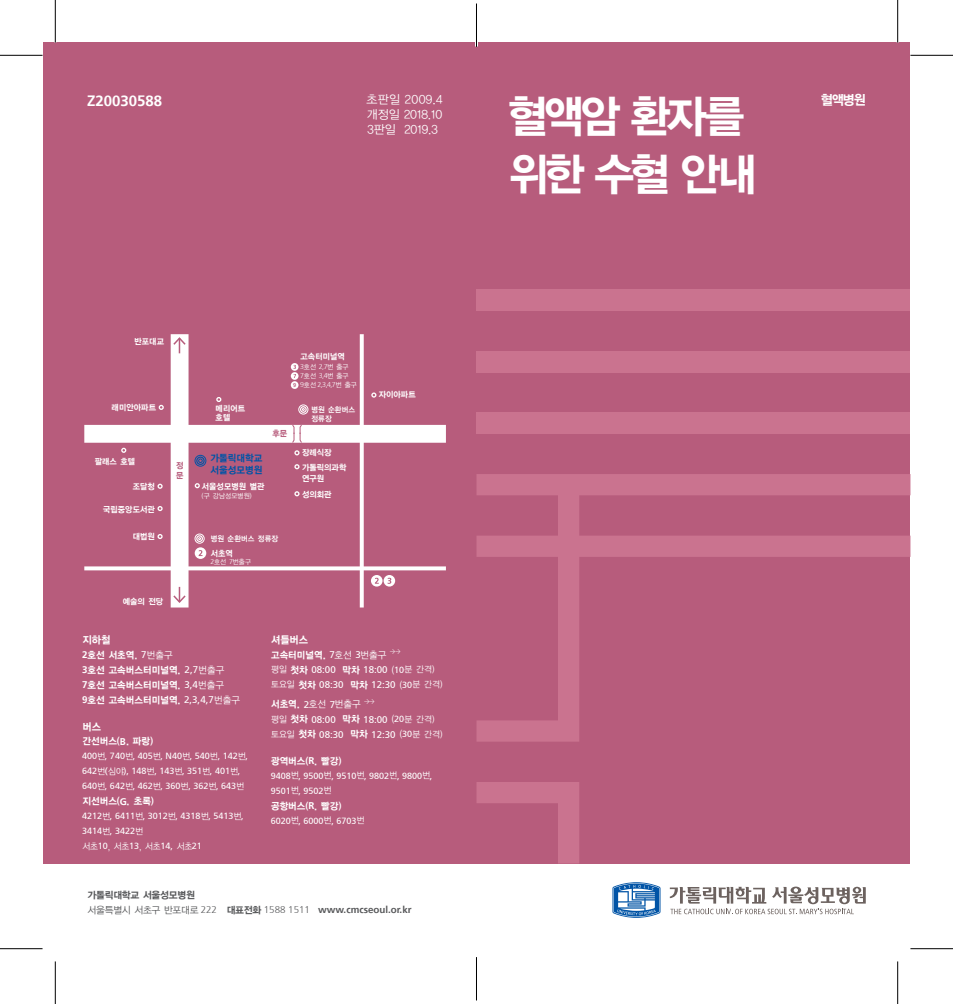
<style>
.page{position:relative;width:953px;height:1004px;background:#fff}
.page>*{position:absolute;margin:0;border:0;box-sizing:border-box;transform-origin:0 0}
.t1{font:45px/58.5px "YDI Web YGO150";letter-spacing:-.08em;color:#fff;scale:.96 1}
.t2{font:700 15px "Frutiger 65";color:#fff}
.t3{font:13.5px "YDI Web YGO150";color:#fff;scale:.96 1}
.t4{font:12px/15px "YDI Web YGO120";color:#fff;text-align:justify}
.t5{font:10.5px "YGO15";letter-spacing:-.07em;color:#fff;scale:.95 1}
.t6{font:9.75px/15px "YGO15";letter-spacing:-.07em;color:#fff;scale:.95 1}
.t7{font:9.75px/15px "Frutiger 55 Roman";color:#fff}
.t8{font:700 9.75px "Frutiger 65";color:#57585a}
.t9{font:9.75px "YGO12";color:#fff;scale:.95 1}
.t10{font:9.75px "YGO15";letter-spacing:-.1em;color:#57585a}
.t11{font:9.75px/11.2px "YGO15";letter-spacing:-.07em;color:#0154a6;scale:.95 1}
.t12{font:9px/15px "Frutiger 55 Roman";color:#fff}
.t13{font:9px "YGO12";letter-spacing:-.09em;color:#fff;scale:.95 1}
.t14{font:8.4px/15.1px "YGO15";letter-spacing:-.07em;color:#fff;scale:.95 1}
.t15{font:8.4px/10.1px "YGO15";color:#b75c7c;scale:.95 1}
.t16{font:7.65px/9.3px "YGO14";letter-spacing:-.07em;color:#fff;scale:.95 1}
.t17{font:7.05px/9.1px "YGO12";letter-spacing:-.07em;color:#fff;scale:.95 1}
.t18{font:300 7.05px "Frutiger 45";color:#fff}
.s1{font-family:"Frutiger 45";font-weight:300}
.s2{font-family:"Frutiger 65";font-weight:700;font-size:5.55px;color:#b75c7c}
.s3{font-family:"YGO12";font-weight:400}
.s4{font-family:"Frutiger 65";font-weight:700}
.s5{font-family:"Frutiger 55 Roman"}
.s6{font-family:"YGO12"}
.s7{font-family:"YGO12";font-size:9px}
.s8{font-family:"YGO15"}
.s9{font-size:9px}
.s10{font-family:"YGO15";font-weight:400}
</style>
<div class="page">
<div style="left:43px;top:43px;width:433px;height:820px;background:#b75c7c"></div>
<div style="left:476px;top:43px;width:434px;height:820px;background:#b75c7c"></div>
<svg style="left:669px;top:886px;width:196px;height:28px"></svg>
<svg style="left:612px;top:882px;width:49px;height:36px"></svg>
<svg style="left:476px;top:474px;width:434px;height:267px"></svg>
<div style="left:476px;top:289px;width:434px;height:21px;background:#ca738f"></div>
<div style="left:476px;top:351px;width:434px;height:21px;background:#ca738f"></div>
<div style="left:476px;top:412px;width:434px;height:22px;background:#ca738f"></div>
<svg style="left:476px;top:782px;width:103px;height:81px"></svg>
<div style="left:84px;top:423px;width:362px;height:21px;background:#fff"></div>
<svg style="left:84px;top:566px;width:362px;height:4px"></svg>
<div style="left:170px;top:334px;width:19px;height:273px;background:#fff"></div>
<svg style="left:360px;top:334px;width:4px;height:273px"></svg>
<svg style="left:195px;top:547px;width:11px;height:12px"></svg>
<svg style="left:157px;top:506px;width:6px;height:5px"></svg>
<svg style="left:157px;top:534px;width:6px;height:5px"></svg>
<svg style="left:371px;top:575px;width:24px;height:11px"></svg>
<svg style="left:157px;top:483px;width:6px;height:6px"></svg>
<svg style="left:173px;top:337px;width:13px;height:16px"></svg>
<svg style="left:173px;top:587px;width:13px;height:16px"></svg>
<div style="left:195px;top:455px;width:11px;height:11px;border:1px solid #0154a6;border-radius:50%"></div>
<div style="left:196px;top:456px;width:9px;height:9px;border:1px solid #0154a6;border-radius:50%"></div>
<svg style="left:198px;top:458px;width:4px;height:5px"></svg>
<svg style="left:371px;top:392px;width:5px;height:5px"></svg>
<svg style="left:216px;top:397px;width:5px;height:5px"></svg>
<svg style="left:294px;top:450px;width:5px;height:5px"></svg>
<svg style="left:294px;top:464px;width:5px;height:5px"></svg>
<svg style="left:294px;top:491px;width:5px;height:5px"></svg>
<svg style="left:159px;top:405px;width:5px;height:5px"></svg>
<svg style="left:121px;top:448px;width:5px;height:5px"></svg>
<svg style="left:195px;top:483px;width:5px;height:5px"></svg>
<div style="left:195px;top:533px;width:9px;height:10px;border:1px solid #fff;border-radius:50%"></div>
<div style="left:196px;top:535px;width:7px;height:7px;border:1px solid #fff;border-radius:50%"></div>
<div style="left:298px;top:404px;width:10px;height:10px;border:1px solid #fff;border-radius:50%"></div>
<div style="left:300px;top:406px;width:7px;height:7px;border:1px solid #fff;border-radius:50%"></div>
<svg style="left:291px;top:363px;width:7px;height:17px"></svg>
<div style="left:291px;top:381px;width:7px;height:8px;background:#fff;border-radius:50%"></div>
<svg style="left:291px;top:424px;width:11px;height:19px"></svg>
<hr style="left:0;top:55px;width:43px;height:1px;background:#000">
<hr style="left:910px;top:55px;width:42px;height:1px;background:#000">
<hr style="left:0;top:948px;width:43px;height:1px;background:#000">
<hr style="left:910px;top:948px;width:42px;height:1px;background:#000">
<hr style="left:55px;top:0;width:1px;height:43px;background:#000">
<hr style="left:55px;top:961px;width:1px;height:42px;background:#000">
<hr style="left:897px;top:0;width:1px;height:43px;background:#000">
<hr style="left:897px;top:961px;width:1px;height:42px;background:#000">
<hr style="left:475px;top:14px;width:2px;height:32px;background:#fff">
<hr style="left:476px;top:4px;width:1px;height:42px;background:#000">
<hr style="left:476px;top:957px;width:1px;height:43px;background:#000">
<h2 class="t2" style="left:87px;top:92px;width:77px">Z20030588</h2>
<h1 class="t1" style="left:508px;top:89px;width:260px">혈액암 환자를 위한 수혈 안내</h1>
<h3 class="t3" style="left:821px;top:94px;width:48px">혈액병원</h3>
<h3 class="t4" style="left:366px;top:92px;width:77px">초판일 2009.4 개정일 2018.10<br>3판일 2019.3</h3>
<p class="t14" style="left:134px;top:334px;width:33px">반포대교</p>
<p class="t14" style="left:111px;top:400px;width:49px">래미안아파트</p>
<p class="t14" style="left:94px;top:453px;width:45px">팔래스 호텔</p>
<p class="t14" style="left:132px;top:479px;width:25px">조달청</p>
<p class="t14" style="left:103px;top:501px;width:57px">국립중앙도서관</p>
<p class="t14" style="left:132px;top:529px;width:25px">대법원</p>
<p class="t15" style="left:176px;top:460px;width:10px">정 문</p>
<p class="t14" style="left:122px;top:593px;width:45px">예술의 전당</p>
<p class="t14" style="left:300px;top:349px;width:49px">고속터미널역</p>
<p class="t17" style="left:300px;top:362px;width:53px"><span class="s1">3</span>호선 <span class="s1">2,7</span>번 출구<br><span class="s1">7</span>호선 <span class="s1">3,4</span>번 출구</p>
<p class="t18" style="left:293px;top:381px;width:66px"><span class="s2">9</span> 9<span class="s3">호선</span> 2,3,4,7<span class="s3">번 출구</span></p>
<p class="t14" style="left:215px;top:404px;width:33px;line-height:9.1px">메리어트 호텔</p>
<p class="t11" style="left:210px;top:453px;width:57px">가톨릭대학교 서울성모병원</p>
<p class="t15" style="left:272px;top:428px;width:18px">후문</p>
<p class="t14" style="left:201px;top:479px;width:68px">서울성모병원 별관</p>
<p class="t17" style="left:201px;top:491px;width:55px">(구 강남성모병원)</p>
<p class="t16" style="left:210px;top:533px;width:73px">병원 순환버스 정류장</p>
<p class="t14" style="left:210px;top:545px;width:25px">서초역</p>
<p class="t17" style="left:210px;top:557px;width:45px"><span class="s1">2</span>호선 <span class="s1">7</span>번출구</p>
<p class="t16" style="left:311px;top:404px;width:48px">병원 순환버스 정류장</p>
<p class="t14" style="left:301px;top:445px;width:49px">장례식장 가톨릭의과학</p>
<p class="t14" style="left:301px;top:471px;width:33px">연구원 성의회관</p>
<p class="t14" style="left:378px;top:387px;width:41px">자이아파트</p>
<p class="t5" style="left:82px;top:633px;width:32px">지하철</p>
<p class="t6" style="left:82px;top:647px;width:168px"><span class="s4">2</span>호선 서초역. <span class="s5">7</span><span class="s6">번출구<br></span><span class="s4">3</span>호선 고속버스터미널역. <span class="s5">2,7</span><span class="s6">번출구<br></span><span class="s4">7</span>호선 고속버스터미널역. <span class="s5">3,4</span><span class="s6">번출구<br></span><span class="s4">9</span>호선 고속버스터미널역. <span class="s5">2,3,4,7</span><span class="s6">번출구</span></p>
<p class="t5" style="left:82px;top:720px;width:22px">버스</p>
<p class="t6" style="left:82px;top:733px;width:77px">간선버스(<span class="s4">B</span>. 파랑)</p>
<p class="t12" style="left:82px;top:748px;width:167px">400<span class="s6">번</span>, 740<span class="s6">번</span>, 405<span class="s6">번</span>, N40<span class="s6">번</span>, 540<span class="s6">번</span>, 142<span class="s6">번</span>,<br>642<span class="s6">번</span>(<span class="s6">심야</span>), 148<span class="s6">번</span>, 143<span class="s6">번</span>, 351<span class="s6">번</span>, 401<span class="s6">번</span>,<br>640<span class="s6">번</span>, 642<span class="s6">번</span>, 462<span class="s6">번</span>, 360<span class="s6">번</span>, 362<span class="s6">번</span>, 643<span class="s6">번</span></p>
<p class="t6" style="left:82px;top:793px;width:78px">지선버스(<span class="s4">G</span>. 초록)</p>
<p class="t12" style="left:82px;top:808px;width:163px">4212<span class="s6">번</span>, 6411<span class="s6">번</span>, 3012<span class="s6">번</span>, 4318<span class="s6">번</span>, 5413<span class="s6">번</span>,<br>3414<span class="s6">번</span>, 3422<span class="s6">번</span></p>
<p class="t13" style="left:82px;top:841px;width:128px">서초<span class="s5">10</span>, 서초<span class="s5">13</span>, 서초<span class="s5">14,</span> 서초<span class="s5">21</span></p>
<p class="t5" style="left:271px;top:633px;width:41px">셔틀버스</p>
<p class="t6" style="left:271px;top:647px;width:138px">고속터미널역. <span class="s5">7</span><span class="s6">호선</span> <span class="s5">3</span><span class="s6">번출구</span> <sup>&gt;&gt;</sup></p>
<p class="t7" style="left:271px;top:662px;width:174px"><span class="s7">평일</span> <span class="s8">첫차</span> 08:00 <span class="s8">막차</span> 18:00 <span class="s6">(</span><span class="s9">10</span><span class="s7">분 간격) 토요일</span> <span class="s8">첫차</span> 08:30 <span class="s8">막차</span> 12:30 <span class="s6">(</span><span class="s9">30</span><span class="s7">분 간격)</span></p>
<p class="t9" style="left:271px;top:698px;width:111px"><span class="s8">서초역.</span> <span class="s5">2</span>호선 <span class="s5">7</span>번출구 <sup>&gt;&gt;</sup></p>
<p class="t7" style="left:271px;top:711px;width:174px"><span class="s7">평일</span> <span class="s8">첫차</span> 08:00 <span class="s8">막차</span> 18:00 <span class="s6">(</span><span class="s9">20</span><span class="s7">분 간격) 토요일</span> <span class="s8">첫차</span> 08:30 <span class="s8">막차</span> 12:30 <span class="s6">(</span><span class="s9">30</span><span class="s7">분 간격)</span></p>
<p class="t6" style="left:271px;top:753px;width:76px">광역버스(<span class="s4">R</span>. 빨강)</p>
<p class="t12" style="left:271px;top:768px;width:163px">9408<span class="s6">번</span>, 9500<span class="s6">번</span>, 9510<span class="s6">번</span>, 9802<span class="s6">번</span>, 9800<span class="s6">번</span>,<br>9501<span class="s6">번</span>, 9502<span class="s6">번</span></p>
<p class="t6" style="left:271px;top:798px;width:76px">공항버스(<span class="s4">R</span>. 빨강)</p>
<p class="t12" style="left:271px;top:813px;width:96px">6020<span class="s6">번</span>, 6000<span class="s6">번</span>, 6703<span class="s6">번</span></p>
<p class="t10" style="left:87px;top:889px;width:109px">가톨릭대학교 서울성모병원</p>
<p class="t8" style="left:87px;top:904px;width:326px"><span class="s3">서울특별시 서초구 반포대로</span> <span class="s1">222</span> <span class="s10">대표전화</span> <span class="s1">1588 1511</span> www.cmcseoul.or.kr</p>
</div>
